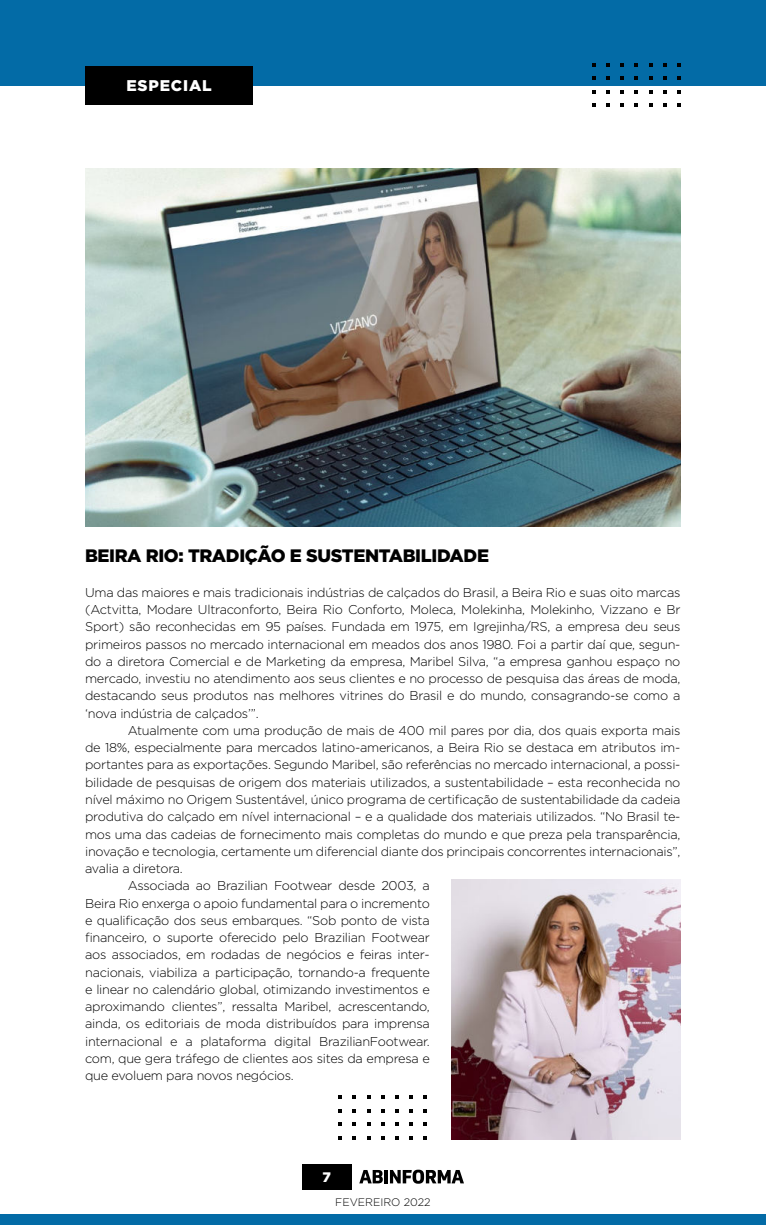
<style>
.page{position:relative;width:766px;height:1225px;background:#fff}
.page>*{position:absolute;margin:0;border:0;box-sizing:border-box;transform-origin:0 0}
.t1{font:900 18px "Gotham";letter-spacing:-.02em;color:#000}
.t2{font:900 15.45px "Gotham";letter-spacing:.055em;color:#fff}
.t3{font:900 13.8px "Gotham";color:#fff}
.t4{font:300 12.75px/17.2px "Gotham";letter-spacing:-.02em;color:#000;text-align:justify}
.t5{font:300 10.95px "Gotham";color:#000}
</style>
<div class="page">
<div style="left:302px;top:1164px;width:49px;height:25px;background:#000"></div>
<svg style="left:359px;top:1170px;width:23px;height:13px"></svg>
<hr style="left:384px;top:1170px;width:4px;height:13px;background:#000">
<svg style="left:390px;top:1169px;width:74px;height:14px"></svg>
<div style="left:0;top:0;width:765px;height:85px;background:#036ba6"></div>
<div style="left:0;top:1214px;width:765px;height:11px;background:#036ba6"></div>
<svg style="left:592px;top:63px;width:3px;height:4px"></svg>
<svg style="left:606px;top:63px;width:4px;height:4px"></svg>
<svg style="left:620px;top:63px;width:4px;height:4px"></svg>
<svg style="left:634px;top:63px;width:4px;height:4px"></svg>
<svg style="left:649px;top:63px;width:3px;height:4px"></svg>
<svg style="left:663px;top:63px;width:3px;height:4px"></svg>
<svg style="left:677px;top:63px;width:3px;height:4px"></svg>
<svg style="left:592px;top:76px;width:3px;height:4px"></svg>
<svg style="left:606px;top:76px;width:4px;height:4px"></svg>
<svg style="left:620px;top:76px;width:4px;height:4px"></svg>
<svg style="left:634px;top:76px;width:4px;height:4px"></svg>
<svg style="left:649px;top:76px;width:3px;height:4px"></svg>
<svg style="left:663px;top:76px;width:3px;height:4px"></svg>
<svg style="left:677px;top:76px;width:3px;height:4px"></svg>
<svg style="left:606px;top:90px;width:4px;height:3px"></svg>
<svg style="left:620px;top:90px;width:4px;height:3px"></svg>
<svg style="left:634px;top:90px;width:4px;height:3px"></svg>
<svg style="left:592px;top:103px;width:3px;height:4px"></svg>
<svg style="left:606px;top:103px;width:4px;height:4px"></svg>
<svg style="left:620px;top:103px;width:4px;height:4px"></svg>
<svg style="left:634px;top:103px;width:4px;height:4px"></svg>
<svg style="left:649px;top:103px;width:3px;height:4px"></svg>
<svg style="left:663px;top:103px;width:3px;height:4px"></svg>
<svg style="left:677px;top:103px;width:3px;height:4px"></svg>
<svg style="left:338px;top:1095px;width:4px;height:4px"></svg>
<svg style="left:352px;top:1095px;width:4px;height:4px"></svg>
<svg style="left:367px;top:1095px;width:3px;height:4px"></svg>
<svg style="left:381px;top:1095px;width:3px;height:4px"></svg>
<svg style="left:395px;top:1095px;width:4px;height:4px"></svg>
<svg style="left:409px;top:1095px;width:4px;height:4px"></svg>
<svg style="left:423px;top:1095px;width:4px;height:4px"></svg>
<svg style="left:338px;top:1109px;width:4px;height:3px"></svg>
<svg style="left:352px;top:1109px;width:4px;height:3px"></svg>
<svg style="left:395px;top:1109px;width:4px;height:3px"></svg>
<svg style="left:409px;top:1109px;width:4px;height:3px"></svg>
<svg style="left:423px;top:1109px;width:4px;height:3px"></svg>
<svg style="left:338px;top:1122px;width:4px;height:3px"></svg>
<svg style="left:352px;top:1122px;width:4px;height:3px"></svg>
<svg style="left:395px;top:1122px;width:4px;height:3px"></svg>
<svg style="left:409px;top:1122px;width:4px;height:3px"></svg>
<svg style="left:423px;top:1122px;width:4px;height:3px"></svg>
<svg style="left:338px;top:1136px;width:4px;height:3px"></svg>
<svg style="left:352px;top:1136px;width:4px;height:3px"></svg>
<svg style="left:395px;top:1136px;width:4px;height:3px"></svg>
<svg style="left:409px;top:1136px;width:4px;height:3px"></svg>
<svg style="left:423px;top:1136px;width:4px;height:3px"></svg>
<div style="left:85px;top:66px;width:167px;height:38px;background:#000"></div>
<img style="left:85px;top:168px;width:595px;height:358px">
<img style="left:451px;top:879px;width:229px;height:260px">
<p class="t2" style="left:126px;top:77px;width:87px">ESPECIAL</p>
<h1 class="t1" style="left:85px;top:545px;width:405px">BEIRA RIO: TRADIÇÃO E SUSTENTABILIDADE</h1>
<p class="t4" style="left:85px;top:584px;width:596px">Uma das maiores e mais tradicionais indústrias de calçados do Brasil, a Beira Rio e suas oito marcas (Actvitta, Modare Ultraconforto, Beira Rio Conforto, Moleca, Molekinha, Molekinho, Vizzano e Br Sport) são reconhecidas em 95 países. Fundada em 1975, em Igrejinha/RS, a empresa deu seus primeiros passos no mercado internacional em meados dos anos 1980. Foi a partir daí que, segun&shy;do a diretora Comercial e de Marketing da empresa, Maribel Silva, “a empresa ganhou espaço no mercado, investiu no atendimento aos seus clientes e no processo de pesquisa das áreas de moda, destacando seus produtos nas melhores vitrines do Brasil e do mundo, consagrando-se como a ‘nova indústria de calçados’”.</p>
<p class="t4" style="left:128px;top:722px;width:554px">Atualmente com uma produção de mais de 400 mil pares por dia, dos quais exporta mais</p>
<p class="t4" style="left:85px;top:739px;width:596px">de 18%, especialmente para mercados latino-americanos, a Beira Rio se destaca em atributos im-</p>
<p class="t4" style="left:85px;top:756px;width:596px">portantes para as exportações. Segundo Maribel, são referências no mercado internacional, a possi-</p>
<p class="t4" style="left:85px;top:773px;width:596px">bilidade de pesquisas de origem dos materiais utilizados, a sustentabilidade – esta reconhecida no</p>
<p class="t4" style="left:85px;top:791px;width:596px">nível máximo no Origem Sustentável, único programa de certificação de sustentabilidade da cadeia</p>
<p class="t4" style="left:85px;top:808px;width:596px">produtiva do calçado em nível internacional – e a qualidade dos materiais utilizados. “No Brasil te-</p>
<p class="t4" style="left:85px;top:825px;width:596px">mos uma das cadeias de fornecimento mais completas do mundo e que preza pela transparência,</p>
<p class="t4" style="left:85px;top:842px;width:596px">inovação e tecnologia, certamente um diferencial diante dos principais concorrentes internacionais”,</p>
<p class="t4" style="left:85px;top:860px;width:99px">avalia a diretora.</p>
<p class="t4" style="left:128px;top:877px;width:303px">Associada ao Brazilian Footwear desde 2003, a</p>
<p class="t4" style="left:85px;top:894px;width:346px">Beira Rio enxerga o apoio fundamental para o incremento</p>
<p class="t4" style="left:85px;top:911px;width:346px">e qualificação dos seus embarques. “Sob ponto de vista</p>
<p class="t4" style="left:85px;top:929px;width:346px">financeiro, o suporte oferecido pelo Brazilian Footwear</p>
<p class="t4" style="left:85px;top:946px;width:346px">aos associados, em rodadas de negócios e feiras inter-</p>
<p class="t4" style="left:85px;top:963px;width:346px">nacionais, viabiliza a participação, tornando-a frequente</p>
<p class="t4" style="left:85px;top:980px;width:346px">e linear no calendário global, otimizando investimentos e</p>
<p class="t4" style="left:85px;top:998px;width:346px">aproximando clientes”, ressalta Maribel, acrescentando,</p>
<p class="t4" style="left:85px;top:1015px;width:346px">ainda, os editoriais de moda distribuídos para imprensa</p>
<p class="t4" style="left:85px;top:1032px;width:346px">internacional e a plataforma digital BrazilianFootwear.</p>
<p class="t4" style="left:85px;top:1049px;width:346px">com, que gera tráfego de clientes aos sites da empresa e</p>
<p class="t4" style="left:85px;top:1067px;width:210px">que evoluem para novos negócios.</p>
<p class="t3" style="left:322px;top:1169px;width:10px">7</p>
<p class="t5" style="left:335px;top:1197px;width:97px">FEVEREIRO 2022</p>
</div>
